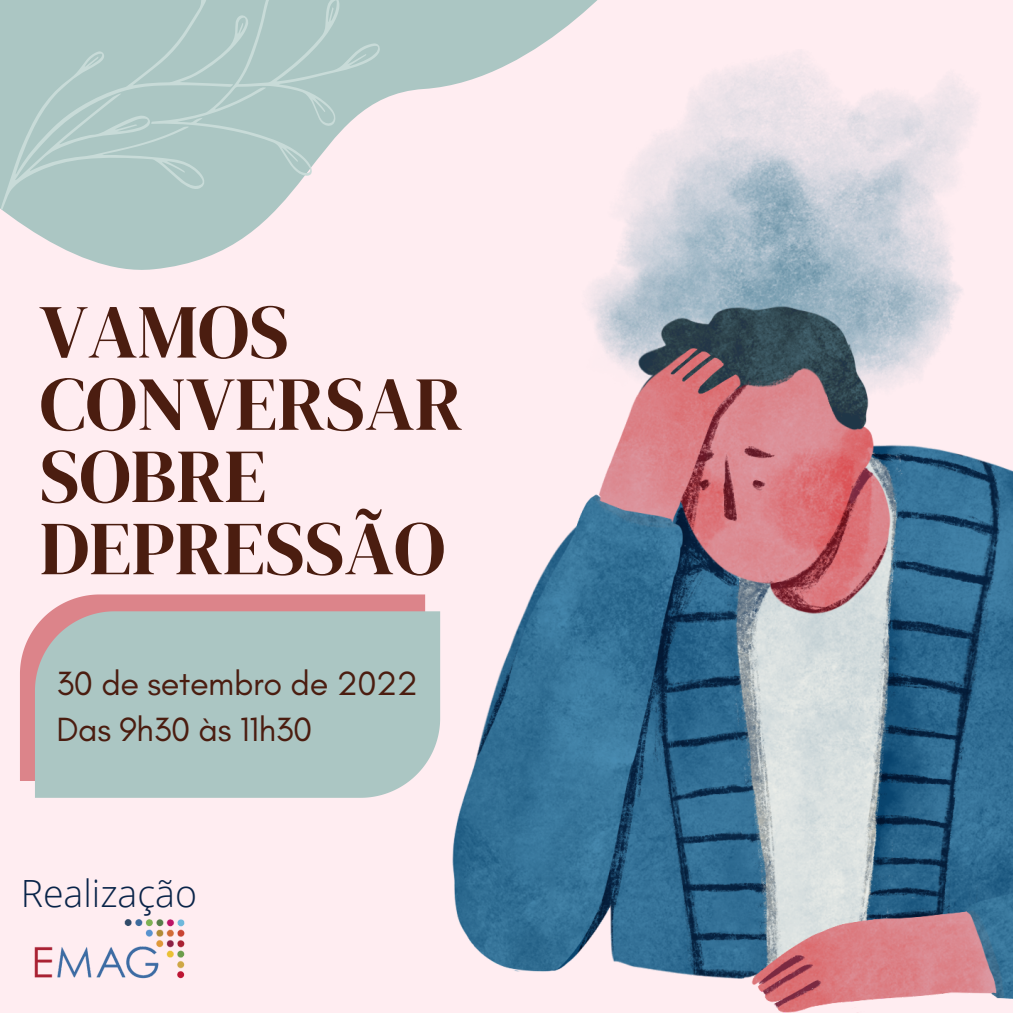
<style>
.page{position:relative;width:1013px;height:1013px;background:#fff}
.page>*{position:absolute;margin:0;border:0;box-sizing:border-box;transform-origin:0 0}
.t1{font:76.25px/72.2px "DM Serif Display";color:#4b1d10}
.t2{font:300 37.5px "Open Sans";color:#092449}
.t3{font:34.25px/46px "Glacial Indifference";letter-spacing:-.01em;color:#4b1d10}
</style>
<div class="page">
<div style="left:0;top:0;width:1012px;height:1012px;background:#ffedf1"></div>
<img style="left:452px;top:57px;width:560px;height:955px">
<svg style="left:20px;top:594px;width:405px;height:187px;background:#e19399"></svg>
<div style="left:35px;top:611px;width:405px;height:186px;background:#abc6c3"></div>
<svg style="left:418px;top:0;width:221px;height:285px"></svg>
<svg style="left:0;top:0;width:250px;height:270px;background:#b6cbc9"></svg>
<svg style="left:119px;top:0;width:299px;height:233px;fill:#abc6c3"></svg>
<img style="left:34px;top:919px;width:151px;height:60px">
<h1 class="t1" style="left:40px;top:295px;width:424px">VAMOS<br>CONVERSAR<br>SOBRE<br>DEPRESSÃO</h1>
<p class="t3" style="left:56px;top:660px;width:363px">30 de setembro de 2022<br>Das 9h30 às 11h30</p>
<p class="t2" style="left:21px;top:867px;width:178px">Realização</p>
</div>
